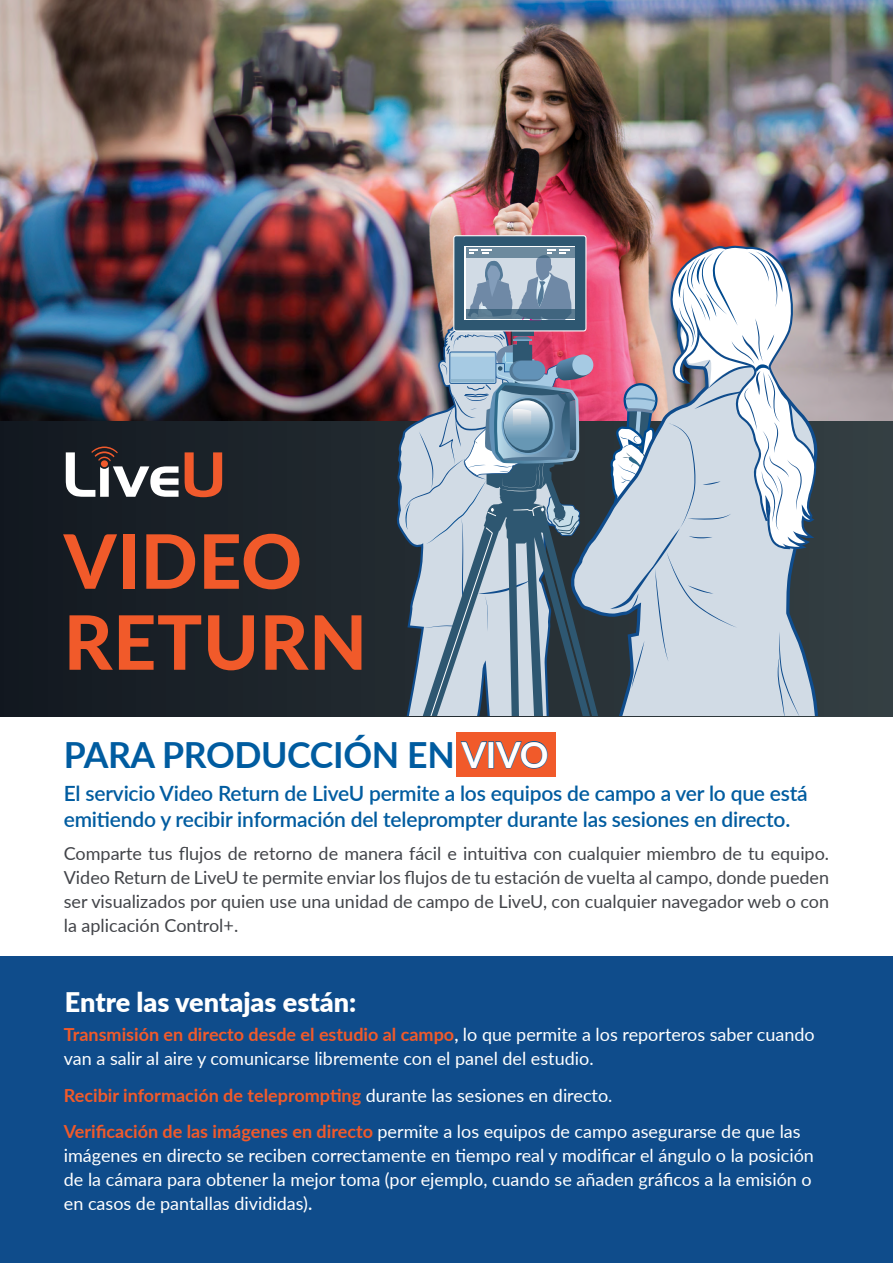
<style>
.page{position:relative;width:893px;height:1263px;background:#fff}
.page>*{position:absolute;margin:0;border:0;box-sizing:border-box;transform-origin:0 0}
.t1{font:800 75px/81px "Lato";letter-spacing:.01em;color:#f15a2a}
.t2{font:700 36px "Lato";letter-spacing:-.01em;color:#005ca0}
.t3{font:900 27px "Lato";color:#fff}
.t4{font:600 21px/25.2px "Lato";letter-spacing:-.01em;color:#005ca0}
.t5{font:18px/24px "Lato";color:#fff}
.t6{font:18px/24px "Lato";color:#424449;text-align:justify}
.s1{font-weight:700;color:#f15a2a}
.s2{font-weight:600}
</style>
<div class="page">
<img style="left:0;top:0;width:893px;height:421px">
<div style="left:0;top:957px;width:893px;height:306px;background:#0f4c8b"></div>
<svg style="left:0;top:421px;width:893px;height:295px;background:#1e262c"></svg>
<svg style="left:394px;top:397px;width:11px;height:318px;background:#333037"></svg>
<svg style="left:398px;top:457px;width:7px;height:258px;background:#3f4d59"></svg>
<svg style="left:591px;top:294px;width:228px;height:421px;background:#7f5c6e"></svg>
<svg style="left:610px;top:247px;width:207px;height:468px"></svg>
<img style="left:405px;top:235px;width:186px;height:480px">
<svg style="left:185px;top:452px;width:37px;height:45px;background:#893e2a"></svg>
<svg style="left:66px;top:446px;width:113px;height:51px"></svg>
<div style="left:456px;top:732px;width:100px;height:45px;background:#f15a2a"></div>
<h1 class="t1" style="left:64px;top:518px;width:305px">VIDEO<br>RETURN</h1>
<h2 class="t2" style="left:64px;top:728px;width:486px">PARA PRODUCCIÓN EN VIVO</h2>
<p class="t4" style="left:64px;top:780px;width:745px">El servicio Video Return de LiveU permite a los equipos de campo a ver lo que está emitiendo y recibir información del teleprompter durante las sesiones en directo.</p>
<p class="t6" style="left:64px;top:840px;width:767px">Comparte tus flujos de retorno de manera fácil e intuitiva con cualquier miembro de tu equipo.<br>Video Return de LiveU te permite enviar los flujos de tu estación de vuelta al campo, donde pueden ser visualizados por quien use una unidad de campo de LiveU, con cualquier navegador web o con la aplicación Control+.</p>
<h3 class="t3" style="left:65px;top:982px;width:293px">Entre las ventajas están:</h3>
<p class="t5" style="left:64px;top:1021px;width:752px"><span class="s1">Transmisión en directo desde el estudio al campo</span><span class="s2">,</span> lo que permite a los reporteros saber cuando van a salir al aire y comunicarse libremente con el panel del estudio.</p>
<p class="t5" style="left:64px;top:1076px;width:738px;line-height:36.8px"><span class="s1">Recibir información de teleprompting</span> durante las sesiones en directo.<br><span class="s1">Verificación de las imágenes en directo</span> permite a los equipos de campo asegurarse de que las</p>
<p class="t5" style="left:64px;top:1143px;width:752px">imágenes en directo se reciben correctamente en tiempo real y modificar el ángulo lao posición de la cámara para obtener la mejor toma (por ejemplo, cuando se añaden gráficos laa emisión o en casos de pantallas divididas <span class="s2">.</span>(</p>
</div>
